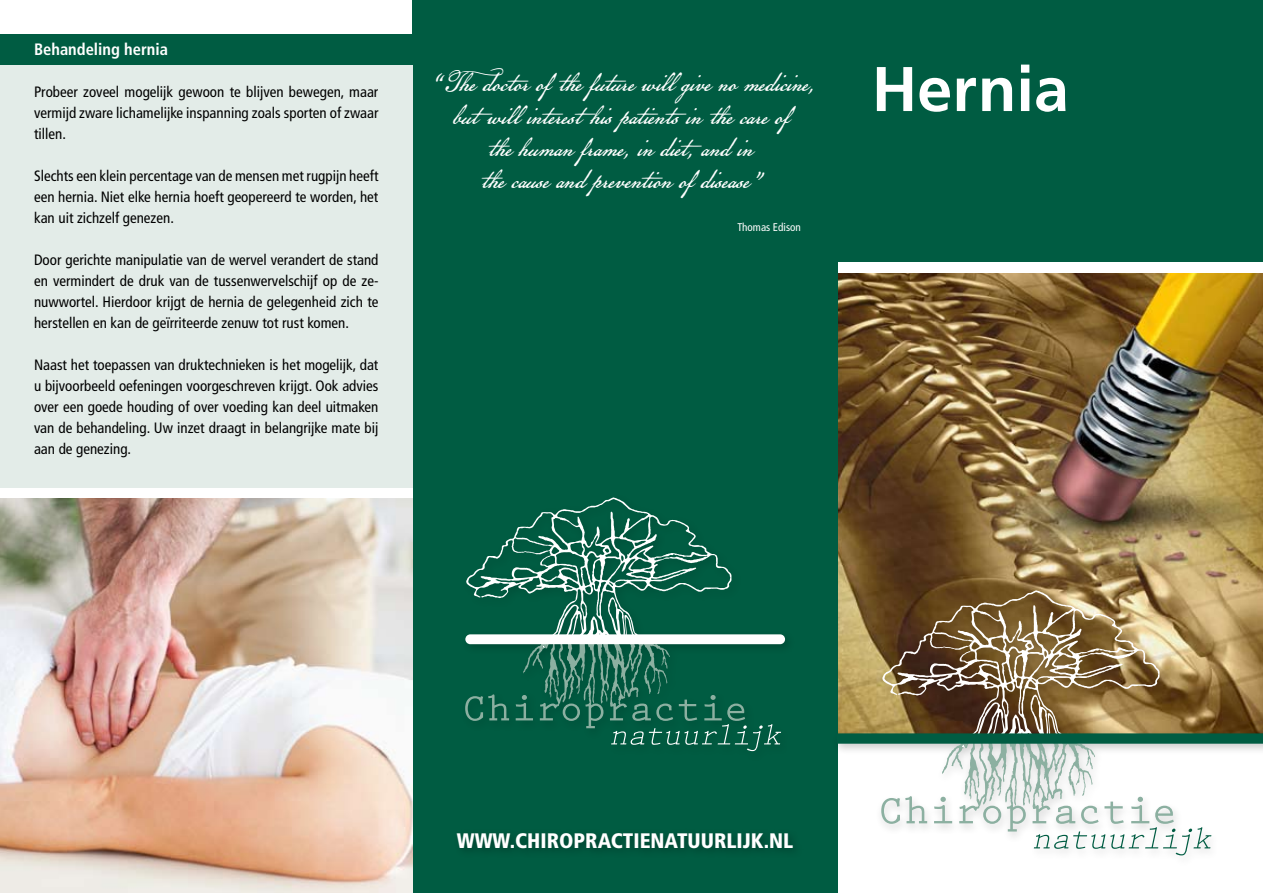
<style>
.page{position:relative;width:1263px;height:893px;background:#fff}
.page>*{position:absolute;margin:0;border:0;box-sizing:border-box;transform-origin:0 0}
.t1{font:700 63px "Frutiger";color:#fff}
.t2{font:29.7px/32.2px "American Scribe";color:#fff;text-align:center}
.t3{font:900 condensed 21px "Frutiger";color:#fff}
.t4{font:700 condensed 16.5px "Frutiger";color:#fff}
.t5{font:condensed 15px/21px "Frutiger";color:#000;text-align:justify}
.t6{font:condensed 11.1px "Frutiger";color:#fff}
</style>
<div class="page">
<img style="left:838px;top:274px;width:425px;height:312px">
<div style="left:838px;top:0;width:425px;height:261px;background:#005c42"></div>
<div style="left:412px;top:0;width:426px;height:893px;background:#005c42"></div>
<div style="left:452px;top:827px;width:351px;height:32px;background:#00553d"></div>
<div style="left:832px;top:586px;width:431px;height:281px;background:#000;opacity:.2"></div>
<svg style="left:838px;top:590px;width:425px;height:265px"></svg>
<svg style="left:465px;top:497px;width:316px;height:254px"></svg>
<div style="left:0;top:41px;width:412px;height:451px;background:#e3ece8"></div>
<div style="left:0;top:34px;width:417px;height:31px;background:#005c42"></div>
<img style="left:0;top:498px;width:412px;height:395px">
<div style="left:0;top:488px;width:412px;height:9px;background:#fff"></div>
<p class="t4" style="left:34px;top:39px;width:135px">Behandeling hernia</p>
<p class="t5" style="left:34px;top:81px;width:346px">Probeer zoveel mogelijk gewoon te blijven bewegen, maar vermijd zware lichamelijke inspanning zoals sporten of zwaar tillen.</p>
<p class="t5" style="left:34px;top:165px;width:346px">Slechts een klein percentage van de mensen met rugpijn heeft een hernia. Niet elke hernia hoeft geopereerd te worden, het kan uit zichzelf genezen.</p>
<p class="t5" style="left:34px;top:249px;width:346px">Door gerichte manipulatie van de wervel verandert de stand en vermindert de druk van de tussenwervelschijf op de ze&shy;nuwwortel. Hierdoor krijgt de hernia de gelegenheid zich te herstellen en kan de geïrriteerde zenuw tot rust komen.</p>
<p class="t5" style="left:34px;top:354px;width:346px">Naast het toepassen van druktechnieken is het mogelijk, dat u bijvoorbeeld oefeningen voorgeschreven krijgt. Ook advies over een goede houding of over voeding kan deel uitmaken van de behandeling. Uw inzet draagt in belangrijke mate bij aan de genezing.</p>
<h2 class="t2" style="left:426px;top:64px;width:390px">“The doctor of the future will give no medicine, but will interest his patients in the care of<br>the human frame, in diet, and in<br>the cause and prevention of disease”</h2>
<p class="t6" style="left:738px;top:220px;width:65px">Thomas Edison</p>
<h1 class="t1" style="left:872px;top:52px;width:199px">Hernia</h1>
<h3 class="t3" style="left:457px;top:828px;width:338px">WWW.CHIROPRACTIENATUURLIJK.NL</h3>
</div>
